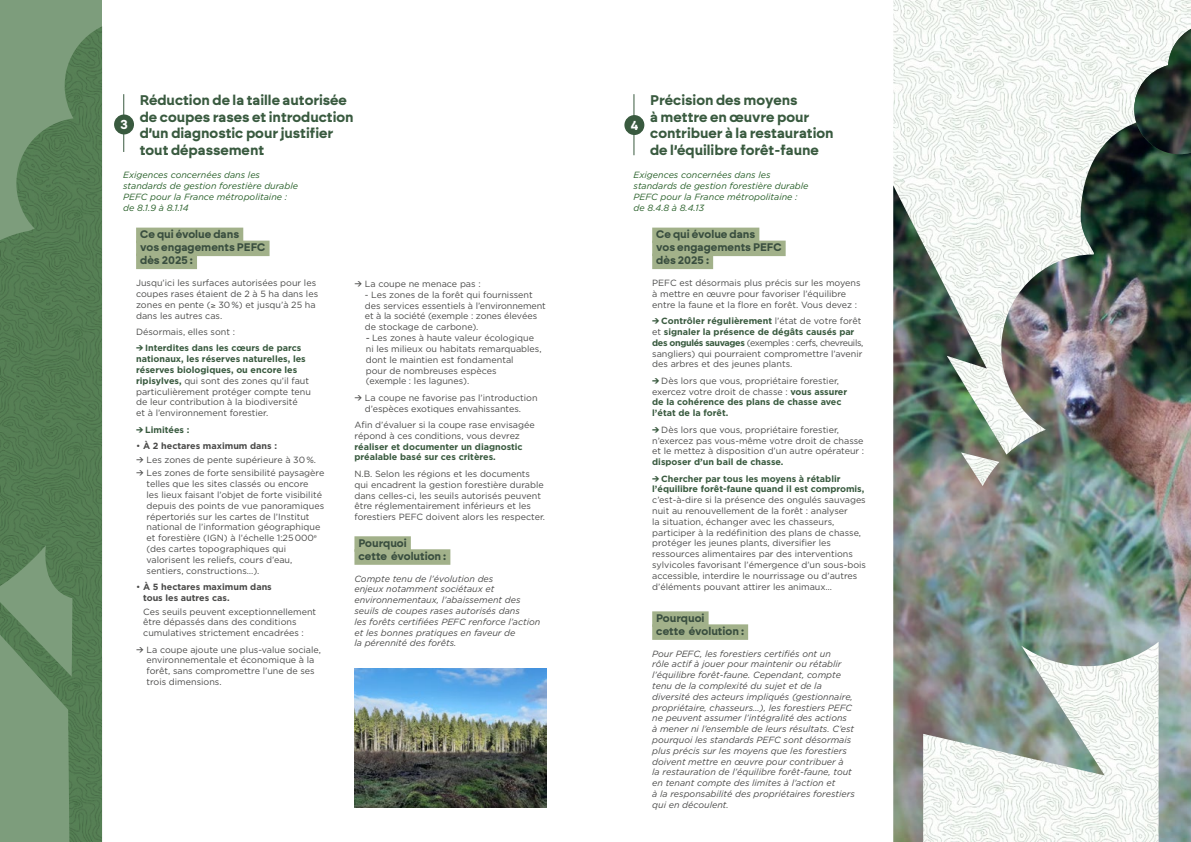
<style>
.page{position:relative;width:1191px;height:842px;background:#fff}
.page>*{position:absolute;margin:0;border:0;box-sizing:border-box;transform-origin:0 0}
.t1{font:700 14px/16.8px "Brockmann";color:#395a3f}
.t2{font:700 13px "Brockmann";color:#fff}
.t3{font:700 11px/13px "Brockmann";color:#394e3f}
.t4{font:9px/10.8px "Gotham HTF";color:#4a4a49}
.t5{font:italic 9px/10.8px "Gotham HTF";color:#4a4a49}
.t6{font:italic 9px/10.8px "Gotham HTF";color:#275f28}
.t7{font:700 9px/10.8px "Gotham HTF";color:#395a3f}
.t8{font:700 9px/10.8px "Gotham HTF";color:#4a4a49}
.s1{font-family:"Brockmann";font-weight:700;color:#395a3f}
.s2{font-weight:700;color:#395a3f}
.s3{font-family:"Brockmann"}
.s4{font-weight:400}
.s5{font-family:"Brockmann";font-weight:500}
</style>
<div class="page">
<div style="left:0;top:0;width:102px;height:842px;background:#7d9d7c"></div>
<img style="left:0;top:26px;width:102px;height:816px">
<img style="left:893px;top:0;width:241px;height:118px">
<img style="left:893px;top:118px;width:298px;height:724px">
<svg style="left:1134px;top:0;width:57px;height:403px"></svg>
<img style="left:1134px;top:29px;width:57px;height:125px">
<hr style="left:123px;top:94px;width:1px;height:58px;background:#395a3f">
<div style="left:114px;top:114px;width:20px;height:20px;background:#395a3f;border-radius:50%"></div>
<hr style="left:633px;top:94px;width:1px;height:61px;background:#395a3f">
<div style="left:624px;top:115px;width:20px;height:20px;background:#395a3f;border-radius:50%"></div>
<div style="left:136px;top:228px;width:107px;height:15px;background:#a2b18a"></div>
<div style="left:136px;top:241px;width:133px;height:15px;background:#a2b18a"></div>
<div style="left:136px;top:254px;width:61px;height:15px;background:#a2b18a"></div>
<div style="left:652px;top:228px;width:107px;height:15px;background:#a2b18a"></div>
<div style="left:652px;top:241px;width:133px;height:15px;background:#a2b18a"></div>
<div style="left:652px;top:254px;width:61px;height:15px;background:#a2b18a"></div>
<img style="left:354px;top:669px;width:192px;height:139px">
<div style="left:354px;top:536px;width:57px;height:16px;background:#a2b18a"></div>
<div style="left:354px;top:549px;width:96px;height:16px;background:#a2b18a"></div>
<div style="left:652px;top:611px;width:56px;height:16px;background:#a2b18a"></div>
<div style="left:652px;top:624px;width:96px;height:16px;background:#a2b18a"></div>
<h2 class="t2" style="left:120px;top:116px;width:9px">3</h2>
<h1 class="t1" style="left:140px;top:91px;width:215px">Réduction de la taille autorisée de coupes rases et introduction d’un diagnostic pour justifier tout dépassement</h1>
<h2 class="t2" style="left:630px;top:117px;width:9px">4</h2>
<h1 class="t1" style="left:650px;top:91px;width:185px">Précision des moyens<br>à mettre en œuvre pour contribuer à la restauration de l’équilibre forêt-faune</h1>
<p class="t6" style="left:123px;top:170px;width:176px">Exigences concernées dans les standards de gestion forestière durable<br>PEFC pour la France métropolitaine : de 8.1.9 à 8.1.14</p>
<p class="t6" style="left:633px;top:170px;width:176px">Exigences concernées dans les standards de gestion forestière durable<br>PEFC pour la France métropolitaine : de 8.4.8 à 8.4.13</p>
<p class="t3" style="left:140px;top:228px;width:127px">Ce qui évolue dans<br>vos engagements PEFC dès 2025 :</p>
<p class="t3" style="left:656px;top:228px;width:127px">Ce qui évolue dans<br>vos engagements PEFC dès 2025 :</p>
<p class="t4" style="left:136px;top:277px;width:183px">Jusqu’ici les surfaces autorisées pour les coupes rases étaient de 2 à 5 ha dans les zones en pente (≥ 30%) et jusqu’à 25 ha dans les autres cas.</p>
<p class="t4" style="left:136px;top:326px;width:100px">Désormais, elles sont :</p>
<p class="t4" style="left:136px;top:343px;width:176px"><span class="s1">→</span> <span class="s2">Interdites dans les cœurs de parcs nationaux, les réserves naturelles, les réserves biologiques, ou encore les ripisylves,</span> qui sont des zones qu’il faut particulièrement protéger compte tenu de leur contribution à la biodiversité<br>et à l’environnement forestier.</p>
<p class="t7" style="left:136px;top:424px;width:55px"><span class="s3">→</span> Limitées :</p>
<p class="t8" style="left:136px;top:440px;width:142px"><span class="s4">•</span> À 2 hectares maximum dans :</p>
<p class="t4" style="left:136px;top:454px;width:181px"><span class="s5">→</span> Les zones de pente supérieure à 30%.</p>
<p class="t4" style="left:146px;top:468px;width:179px;text-indent:-10px"><span class="s5">→</span> Les zones de forte sensibilité paysagère telles que les sites classés ou encore<br>les lieux faisant l’objet de forte visibilité depuis des points de vue panoramiques répertoriés sur les cartes de l’Institut national de l’information géographique et forestière (IGN) à l’échelle 1:25000<sup>e </sup>(des cartes topographiques qui valorisent les reliefs, cours d’eau, sentiers, constructions…).</p>
<p class="t8" style="left:143px;top:581px;width:130px;text-indent:-7px"><span class="s4">•</span> À 5 hectares maximum dans tous les autres cas.</p>
<p class="t4" style="left:143px;top:606px;width:174px">Ces seuils peuvent exceptionnellement être dépassés dans des conditions cumulatives strictement encadrées :</p>
<p class="t4" style="left:146px;top:644px;width:176px;text-indent:-10px"><span class="s5">→</span> La coupe ajoute une plus-value sociale, environnementale et économique à la forêt, sans compromettre l’une de ses trois dimensions.</p>
<p class="t4" style="left:354px;top:278px;width:128px"><span class="s5">→</span> La coupe ne menace pas :</p>
<p class="t4" style="left:365px;top:289px;width:182px">- Les zones de la forêt qui fournissent des services essentiels à l’environnement et à la société (exemple : zones élevées de stockage de carbone).</p>
<p class="t4" style="left:366px;top:332px;width:177px"><span class="s5">-</span> Les zones à haute valeur écologique ni les milieux ou habitats remarquables, dont le maintien est fondamental<br>pour de nombreuses espèces<br>(exemple : les lagunes).</p>
<p class="t4" style="left:365px;top:392px;width:174px;text-indent:-10px"><span class="s5">→</span> La coupe ne favorise pas l’introduction d’espèces exotiques envahissantes.</p>
<p class="t4" style="left:354px;top:419px;width:182px">Afin d’évaluer si la coupe rase envisagée répond à ces conditions, vous devrez</p>
<p class="t7" style="left:354px;top:441px;width:170px">réaliser et documenter un diagnostic préalable basé sur ces critères.</p>
<p class="t4" style="left:354px;top:468px;width:192px">N.B. Selon les régions et les documents qui encadrent la gestion forestière durable dans celles-ci, les seuils autorisés peuvent être réglementairement inférieurs et les forestiers PEFC doivent alors les respecter.</p>
<p class="t3" style="left:358px;top:537px;width:89px">Pourquoi<br>cette évolution :</p>
<p class="t5" style="left:354px;top:573px;width:187px">Compte tenu de l’évolution des<br>enjeux notamment sociétaux et environnementaux, l’abaissement des seuils de coupes rases autorisés dans<br>les forêts certifiées PEFC renforce l’action et les bonnes pratiques en faveur de<br>la pérennité des forêts.</p>
<p class="t4" style="left:652px;top:277px;width:210px">PEFC est désormais plus précis sur les moyens à mettre en œuvre pour favoriser l’équilibre entre la faune et la flore en forêt. Vous devez :</p>
<p class="t4" style="left:652px;top:315px;width:213px"><span class="s1">→</span> <span class="s2">Contrôler régulièrement</span> l’état de votre forêt et <span class="s2">signaler la présence de dégâts causés par des ongulés sauvages</span> (exemples : cerfs, chevreuils, sangliers) qui pourraient compromettre l’avenir des arbres et des jeunes plants.</p>
<p class="t4" style="left:652px;top:375px;width:196px"><span class="s1">→</span> Dès lors que vous, propriétaire forestier, exercez votre droit de chasse : <span class="s2">vous assurer de la cohérence des plans de chasse avec l’état de la forêt.</span></p>
<p class="t4" style="left:652px;top:424px;width:213px"><span class="s1">→</span> Dès lors que vous, propriétaire forestier, n’exercez pas vous-même votre droit de chasse et le mettez à disposition d’un autre opérateur :</p>
<p class="t7" style="left:652px;top:456px;width:133px">disposer d’un bail de chasse.</p>
<p class="t7" style="left:652px;top:473px;width:214px"><span class="s3">→</span> Chercher par tous les moyens à rétablir l’équilibre forêt-faune quand il est compromis,</p>
<p class="t4" style="left:652px;top:494px;width:215px">c’est-à-dire si la présence des ongulés sauvages nuit au renouvellement de la forêt : analyser<br>la situation, échanger avec les chasseurs, participer à la redéfinition des plans de chasse, protéger les jeunes plants, diversifier les ressources alimentaires par des interventions sylvicoles favorisant l’émergence d’un sous-bois accessible, interdire le nourrissage ou d’autres d’éléments pouvant attirer les animaux…</p>
<p class="t3" style="left:656px;top:612px;width:89px">Pourquoi<br>cette évolution :</p>
<p class="t5" style="left:652px;top:648px;width:204px">Pour PEFC, les forestiers certifiés ont un<br>rôle actif à jouer pour maintenir ou rétablir l’équilibre forêt-faune. Cependant, compte tenu de la complexité du sujet et de la diversité des acteurs impliqués (gestionnaire, propriétaire, chasseurs…), les forestiers PEFC ne peuvent assumer l’intégralité des actions<br>à mener ni l’ensemble de leurs résultats. C’est pourquoi les standards PEFC sont désormais plus précis sur les moyens que les forestiers doivent mettre en œuvre pour contribuer à<br>la restauration de l’équilibre forêt-faune, tout en tenant compte des limites à l’action et<br>à la responsabilité des propriétaires forestiers qui en découlent.</p>
</div>
